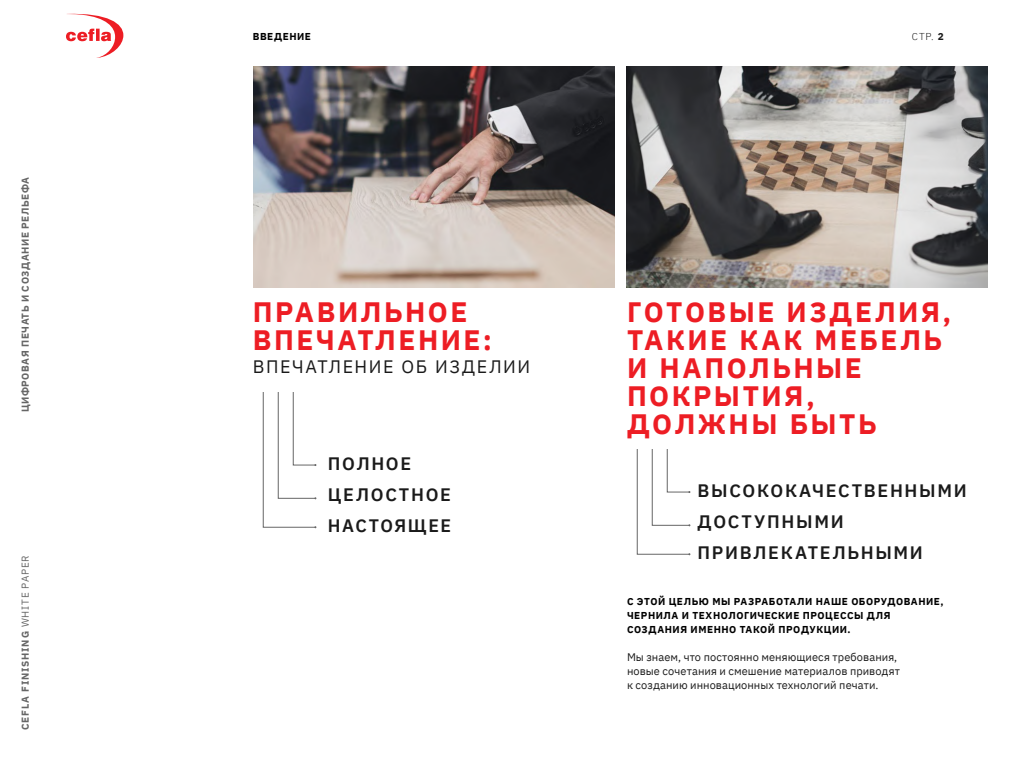
<style>
.page{position:relative;width:1024px;height:768px;background:#fff}
.page>*{position:absolute;margin:0;border:0;box-sizing:border-box;transform-origin:0 0}
.t1{font:700 28px/28px "IBM Plex Sans";letter-spacing:.09em;color:#ed1d24}
.t2{font:600 18px/30.9px "IBM Plex Sans";letter-spacing:.09em;color:#1a1a1a}
.t3{font:18px "IBM Plex Sans";letter-spacing:.085em;color:#1a1a1a}
.t4{font:11px/14px "IBM Plex Sans";letter-spacing:.005em;color:#1a1a1a}
.t5{font:700 10px/14px "IBM Plex Sans";letter-spacing:.055em;color:#000}
.t6{font:700 10px "IBM Plex Sans";letter-spacing:.06em;color:#666}
.t7{font:700 10px "IBM Plex Sans";letter-spacing:.085em;color:#666}
.t8{font:300 10px "IBM Plex Sans";color:#1a1a1a}
.s1{font-weight:400}
.s2{font-weight:700}
</style>
<div class="page">
<img style="left:626px;top:67px;width:362px;height:221px">
<img style="left:253px;top:67px;width:361px;height:221px">
<svg style="left:66px;top:13px;width:58px;height:45px"></svg>
<svg style="left:263px;top:392px;width:53px;height:136px"></svg>
<svg style="left:637px;top:449px;width:53px;height:106px"></svg>
<p class="t6" style="left:17px;top:412px;width:237px;rotate:-90deg">ЦИФРОВАЯ ПЕЧАТЬ И СОЗДАНИЕ РЕЛЬЕФА</p>
<p class="t7" style="left:17px;top:730px;width:176px;rotate:-90deg">CEFLA FINISHING <span class="s1">WHITE PAPER</span></p>
<p class="t5" style="left:253px;top:29px;width:60px">ВВЕДЕНИЕ</p>
<p class="t8" style="left:912px;top:29px;width:33px">CTP. <span class="s2">2</span></p>
<h1 class="t1" style="left:253px;top:295px;width:241px">ПРАВИЛЬНОЕ<br>ВПЕЧАТЛЕНИЕ:</h1>
<h2 class="t3" style="left:253px;top:352px;width:279px">ВПЕЧАТЛЕНИЕ ОБ ИЗДЕЛИИ</h2>
<h2 class="t2" style="left:328px;top:447px;width:125px">ПОЛНОЕ<br>ЦЕЛОСТНОЕ<br>НАСТОЯЩЕЕ</h2>
<h1 class="t1" style="left:627px;top:295px;width:326px">ГОТОВЫЕ ИЗДЕЛИЯ,<br>ТАКИЕ КАК МЕБЕЛЬ<br>И НАПОЛЬНЫЕ<br>ПОКРЫТИЯ,<br>ДОЛЖНЫ БЫТЬ</h1>
<h2 class="t2" style="left:698px;top:474px;width:271px">ВЫСОКОКАЧЕСТВЕННЫМИ<br>ДОСТУПНЫМИ<br>ПРИВЛЕКАТЕЛЬНЫМИ</h2>
<p class="t5" style="left:627px;top:593px;width:318px">С ЭТОЙ ЦЕЛЬЮ МЫ РАЗРАБОТАЛИ НАШЕ ОБОРУДОВАНИЕ,<br>ЧЕРНИЛА И ТЕХНОЛОГИЧЕСКИЕ ПРОЦЕССЫ ДЛЯ<br>СОЗДАНИЯ ИМЕННО ТАКОЙ ПРОДУКЦИИ.</p>
<p class="t4" style="left:627px;top:649px;width:274px">Мы знаем, что постоянно меняющиеся требования, новые сочетания и смешение материалов приводят к созданию инновационных технологий печати.</p>
</div>
